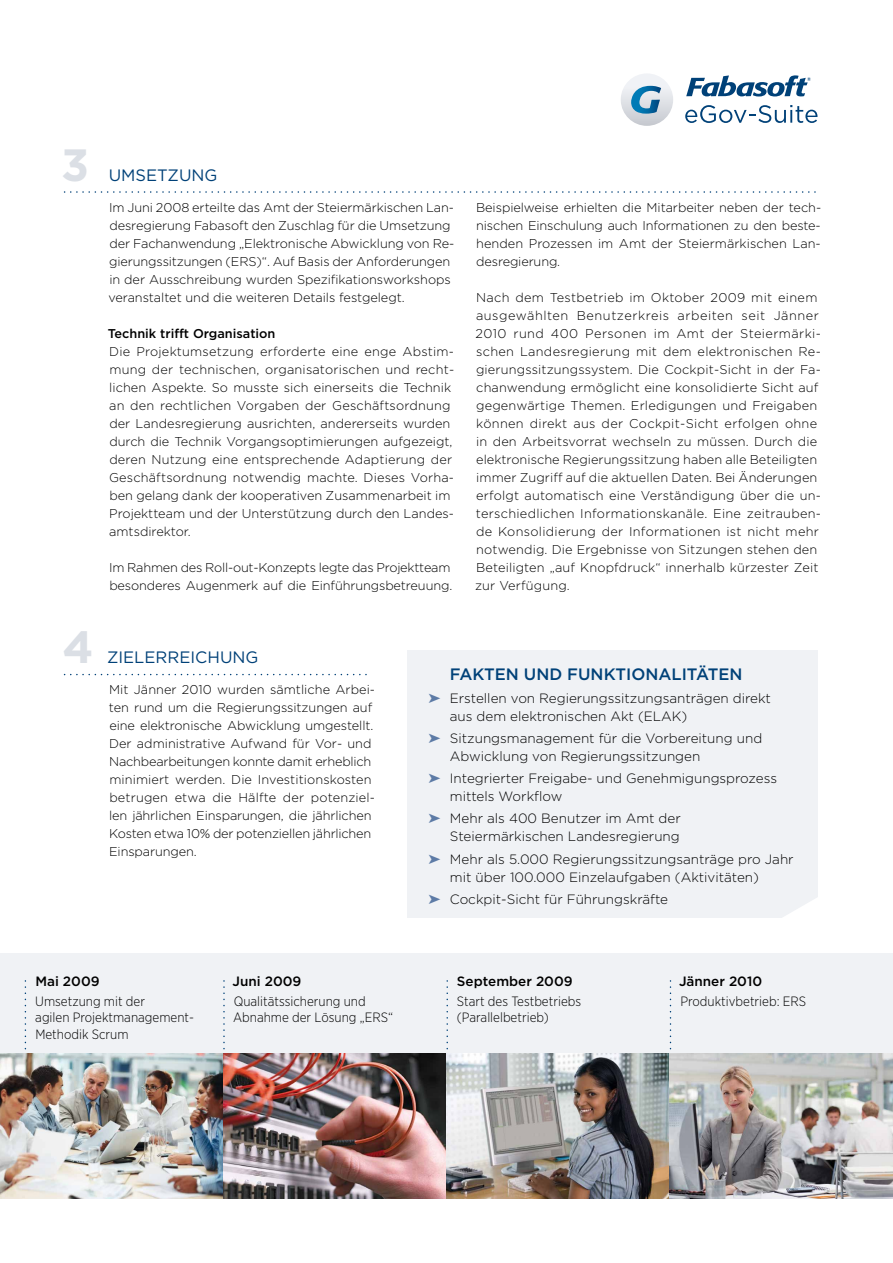
<style>
.page{position:relative;width:893px;height:1263px;background:#fff}
.page>*{position:absolute;margin:0;border:0;box-sizing:border-box;transform-origin:0 0}
.t1{font:700 45.15px "Gotham";color:#dbdfe5}
.t2{font:500 16.5px "Gotham";color:#004178}
.t3{font:16.5px "Gotham";color:#004178}
.t4{font:300 13.5px/18px "Gotham";color:#000}
.t5{font:300 13.5px/16.2px "Gotham Narrow";color:#000}
.t6{font:500 13.5px "Gotham";color:#000}
.t7{font:300 12.75px/18px "Gotham";letter-spacing:.005em;color:#000}
.t8{font:300 12.75px/18px "Gotham";letter-spacing:-.015em;color:#000}
.t9{font:500 12.75px "Gotham";color:#000}
.s1{color:#5d7ba6}
</style>
<div class="page">
<svg style="left:65px;top:191px;width:751px;height:2px"></svg>
<svg style="left:686px;top:75px;width:125px;height:22px"></svg>
<svg style="left:685px;top:105px;width:132px;height:18px"></svg>
<div style="left:621px;top:73px;width:52px;height:53px;background:linear-gradient(to bottom,#f9fafe,#c9ccd2);border-radius:26px"></div>
<svg style="left:631px;top:86px;width:30px;height:28px"></svg>
<div style="left:407px;top:650px;width:410px;height:268px;background:#f0f2f5"></div>
<svg style="left:65px;top:674px;width:302px;height:1px"></svg>
<svg style="left:783px;top:880px;width:35px;height:38px"></svg>
<div style="left:0;top:953px;width:893px;height:245px;background:#f0f2f5"></div>
<svg style="left:25px;top:980px;width:1px;height:74px"></svg>
<svg style="left:223px;top:980px;width:2px;height:74px"></svg>
<svg style="left:446px;top:980px;width:2px;height:70px"></svg>
<svg style="left:670px;top:980px;width:1px;height:74px"></svg>
<img style="left:0;top:1054px;width:893px;height:144px">
<h1 class="t1" style="left:61px;top:135px;width:30px">3</h1>
<h1 class="t1" style="left:62px;top:617px;width:33px">4</h1>
<p class="t3" style="left:109px;top:164px;width:110px">UMSETZUNG</p>
<p class="t7" style="left:109px;top:198px;width:347px">Im Juni 2008 erteilte das Amt der Steiermärkischen Lan&shy;desregierung Fabasoft den Zuschlag für die Umsetzung der Fachanwendung „Elektronische Abwicklung von Re&shy;gierungssitzungen (ERS)“. Auf Basis der Anforderungen in der Ausschreibung wurden Spezifikationsworkshops veranstaltet und die weiteren Details festgelegt.</p>
<p class="t9" style="left:108px;top:325px;width:169px">Technik trifft Organisation</p>
<p class="t7" style="left:109px;top:342px;width:347px">Die Projektumsetzung erforderte eine enge Abstim&shy;mung der technischen, organisatorischen und recht&shy;lichen Aspekte. So musste sich einerseits die Technik an den rechtlichen Vorgaben der Geschäftsordnung der Landesregierung ausrichten, andererseits wurden durch die Technik Vorgangsoptimierungen aufgezeigt, deren Nutzung eine entsprechende Adaptierung der Geschäftsordnung notwendig machte. Dieses Vorha&shy;ben gelang dank der kooperativen Zusammenarbeit im Projektteam und der Unterstützung durch den Landes&shy;amtsdirektor.</p>
<p class="t8" style="left:109px;top:558px;width:345px">Im Rahmen des Roll-out-Konzepts legte das Projektteam besonderes Augenmerk auf die Einführungsbetreuung.</p>
<p class="t7" style="left:476px;top:198px;width:347px;text-align:justify">Beispielweise erhielten die Mitarbeiter neben der tech&shy;nischen Einschulung auch Informationen zu den beste&shy;henden Prozessen im Amt der Steiermärkischen Lan&shy;desregierung.</p>
<p class="t7" style="left:475px;top:288px;width:348px">Nach dem Testbetrieb im Oktober 2009 mit einem ausgewählten Benutzerkreis arbeiten seit Jänner 2010 rund 400 Personen im Amt der Steiermärki&shy;schen Landesregierung mit dem elektronischen Re&shy;gierungssitzungssystem. Die Cockpit-Sicht in der Fa&shy;chanwendung ermöglicht eine konsolidierte Sicht auf gegenwärtige Themen. Erledigungen und Freigaben können direkt aus der Cockpit-Sicht erfolgen ohne in den Arbeitsvorrat wechseln zu müssen. Durch die elektronische Regierungssitzung haben alle Beteiligten immer Zugriff auf die aktuellen Daten. Bei Änderungen erfolgt automatisch eine Verständigung über die un&shy;terschiedlichen Informationskanäle. Eine zeitrauben&shy;de Konsolidierung der Informationen ist nicht mehr notwendig. Die Ergebnisse von Sitzungen stehen den Beteiligten „auf Knopfdruck“ innerhalb kürzester Zeit zur Verfügung.</p>
<p class="t3" style="left:107px;top:647px;width:153px">ZIELERREICHUNG</p>
<p class="t7" style="left:109px;top:680px;width:268px">Mit Jänner 2010 wurden sämtliche Arbei&shy;ten rund um die Regierungssitzungen auf eine elektronische Abwicklung umgestellt.<br>Der administrative Aufwand für Vor- und Nachbearbeitungen konnte damit erheblich minimiert werden. Die Investitionskosten betrugen etwa die Hälfte der potenziel&shy;len jährlichen Einsparungen, die jährlichen Kosten etwa 10% der potenziellen jährlichen Einsparungen.</p>
<p class="t2" style="left:450px;top:664px;width:294px">FAKTEN UND FUNKTIONALITÄTEN</p>
<p class="t4" style="left:450px;top:688px;width:323px;text-indent:-21px"><span class="s1">➤</span> Erstellen von Regierungssitzungsanträgen direkt aus dem elektronischen Akt (ELAK)</p>
<p class="t4" style="left:450px;top:729px;width:314px;text-indent:-21px"><span class="s1">➤</span> Sitzungsmanagement für die Vorbereitung und<br>Abwicklung von Regierungssitzungen</p>
<p class="t4" style="left:450px;top:769px;width:329px;text-indent:-21px"><span class="s1">➤</span> Integrierter Freigabe- und Genehmigungsprozess mittels Workflow</p>
<p class="t4" style="left:429px;top:809px;width:254px;text-align:right"><span class="s1">➤</span> Mehr als 400 Benutzer im Amt der<br>Steiermärkischen Landesregierung</p>
<p class="t4" style="left:450px;top:849px;width:345px;text-indent:-21px"><span class="s1">➤</span> Mehr als 5.000 Regierungssitzungsanträge pro Jahr mit über 100.000 Einzelaufgaben (Aktivitäten)</p>
<p class="t4" style="left:429px;top:890px;width:241px"><span class="s1">➤</span> Cockpit-Sicht für Führungskräfte</p>
<p class="t6" style="left:35px;top:972px;width:66px">Mai 2009</p>
<p class="t5" style="left:35px;top:993px;width:160px">Umsetzung mit der<br>agilen Projektmanagement-<br>Methodik Scrum</p>
<p class="t6" style="left:233px;top:972px;width:70px">Juni 2009</p>
<p class="t5" style="left:233px;top:993px;width:161px">Qualitätssicherung und<br>Abnahme der Lösung „ERS“</p>
<p class="t6" style="left:457px;top:972px;width:117px">September 2009</p>
<p class="t5" style="left:457px;top:993px;width:126px">Start des Testbetriebs (Parallelbetrieb)</p>
<p class="t6" style="left:679px;top:972px;width:85px">Jänner 2010</p>
<p class="t5" style="left:680px;top:993px;width:127px">Produktivbetrieb: ERS</p>
</div>
